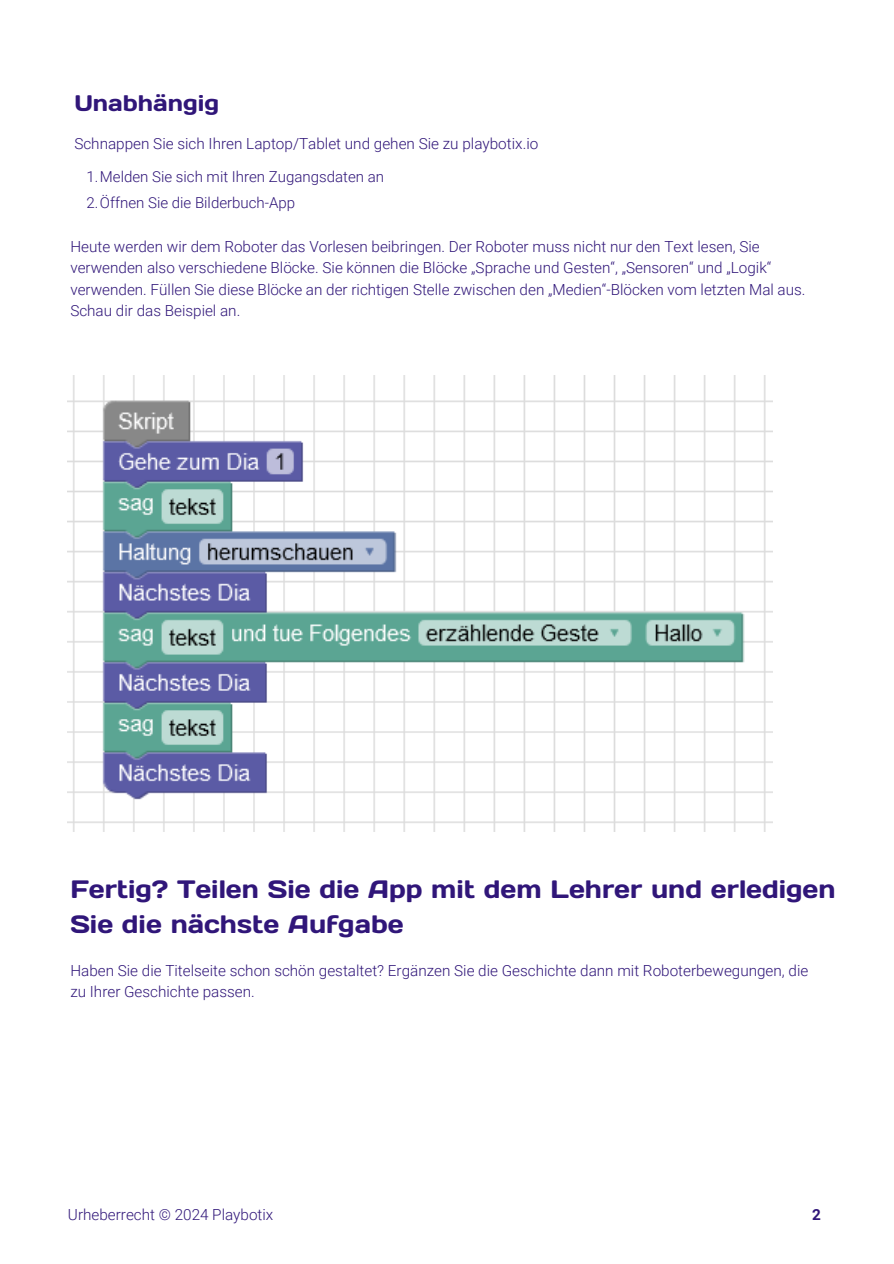
<style>
.page{position:relative;width:894px;height:1264px;background:#fff}
.page>*{position:absolute;margin:0;border:0;box-sizing:border-box;transform-origin:0 0}
.t1{font:25.2px/34.8px "Days One";color:#301679}
.t2{font:22.5px "Days One";color:#301679}
.t3{font:300 15.3px/21.3px "Roboto";color:#301679}
.t4{font:700 15.3px "Roboto";color:#301679}
.t5{font:300 15px "Roboto";color:#301679}
</style>
<div class="page">
<img style="left:68px;top:375px;width:704px;height:456px">
<p class="t2" style="left:74px;top:88px;width:146px">Unabhängig</p>
<p class="t3" style="left:74px;top:133px;width:465px">Schnappen Sie sich Ihren Laptop/Tablet und gehen Sie zu playbotix.io</p>
<p class="t5" style="left:86px;top:168px;width:299px">1.Melden Sie sich mit Ihren Zugangsdaten an</p>
<p class="t5" style="left:86px;top:194px;width:210px">2.Öffnen Sie die Bilderbuch-App</p>
<h1 class="t3" style="left:70px;top:236px;width:736px">Heute werden wir dem Roboter das Vorlesen beibringen. Der Roboter muss nicht nur den Text lesen, Sie verwenden also verschiedene Blöcke. Sie können die Blöcke „Sprache und Gesten“, „Sensoren“ und „Logik“ verwenden. Füllen Sie diese Blöcke an der richtigen Stelle zwischen den „Medien“-Blöcken vom letzten Mal aus.</h1>
<p class="t3" style="left:70px;top:300px;width:171px">Schau dir das Beispiel an.</p>
<p class="t1" style="left:70px;top:871px;width:766px">Fertig? Teilen Sie die App mit dem Lehrer und erledigen<br>Sie die nächste Aufgabe</p>
<p class="t3" style="left:70px;top:960px;width:739px">Haben Sie die Titelseite schon schön gestaltet? Ergänzen Sie die Geschichte dann mit Roboterbewegungen, die zu Ihrer Geschichte passen.</p>
<p class="t3" style="left:68px;top:1204px;width:207px">Urheberrecht © 2024 Playbotix</p>
<p class="t4" style="left:811px;top:1205px;width:10px">2</p>
</div>
